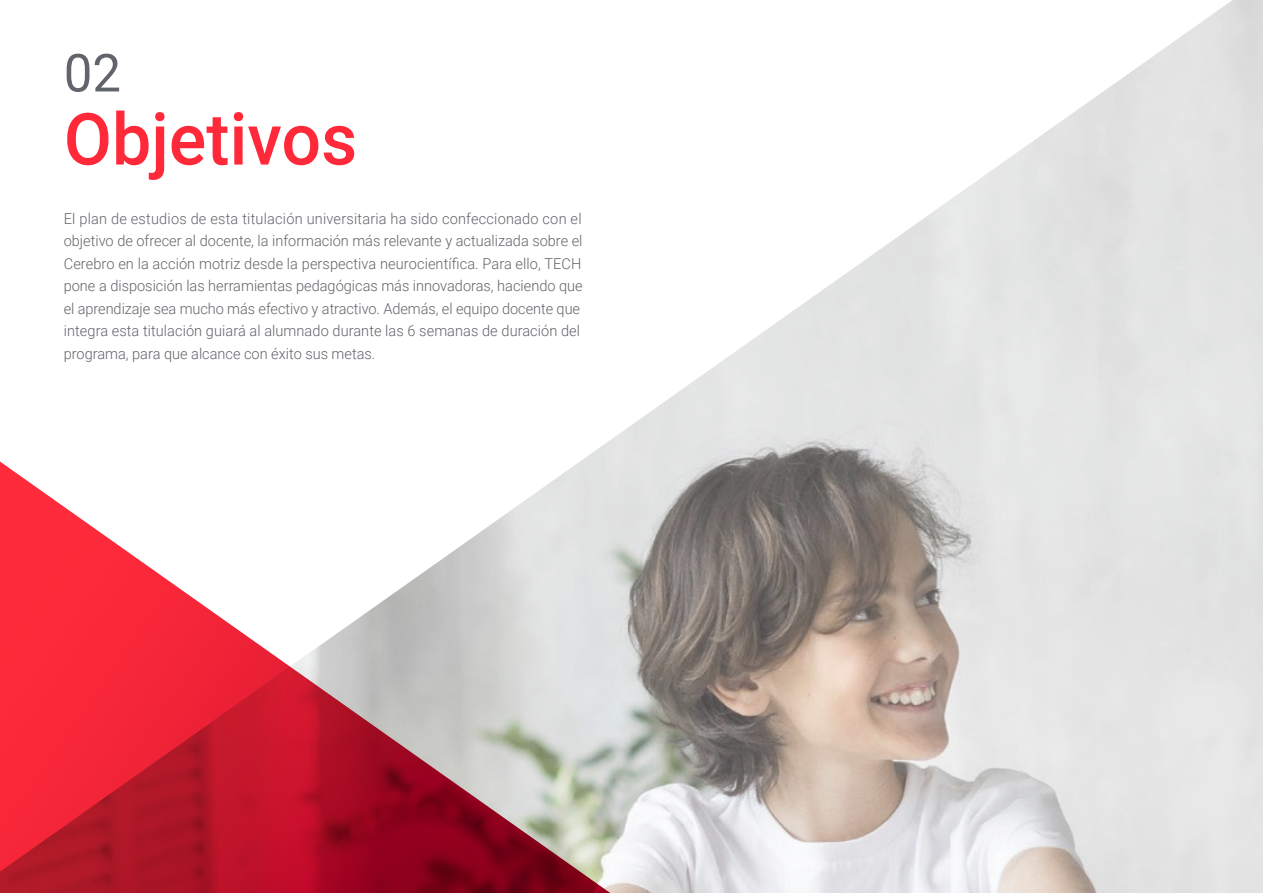
<style>
.page{position:relative;width:1263px;height:893px;background:#fff}
.page>*{position:absolute;margin:0;border:0;box-sizing:border-box;transform-origin:0 0}
.t1{font:500 72px "Roboto";color:#ff293a}
.t2{font:52.5px "Roboto";color:#61646a}
.t3{font:300 15px/22.5px "Roboto";color:#61646a}
</style>
<div class="page">
<img style="left:602px;top:0;width:661px;height:893px">
<svg style="left:0;top:446px;width:640px;height:447px"></svg>
<h2 class="t2" style="left:64px;top:36px;width:59px">02</h2>
<h1 class="t1" style="left:64px;top:89px;width:295px">Objetivos</h1>
<p class="t3" style="left:64px;top:207px;width:520px">El plan de estudios de esta titulación universitaria ha sido confeccionado con el objetivo de ofrecer al docente, la información más relevante y actualizada sobre el Cerebro en la acción motriz desde la perspectiva neurocientífica. Para ello, TECH pone a disposición las herramientas pedagógicas más innovadoras, haciendo que el aprendizaje sea mucho más efectivo y atractivo. Además, el equipo docente que integra esta titulación guiará al alumnado durante las 6 semanas de duración del programa, para que alcance con éxito sus metas.</p>
</div>
